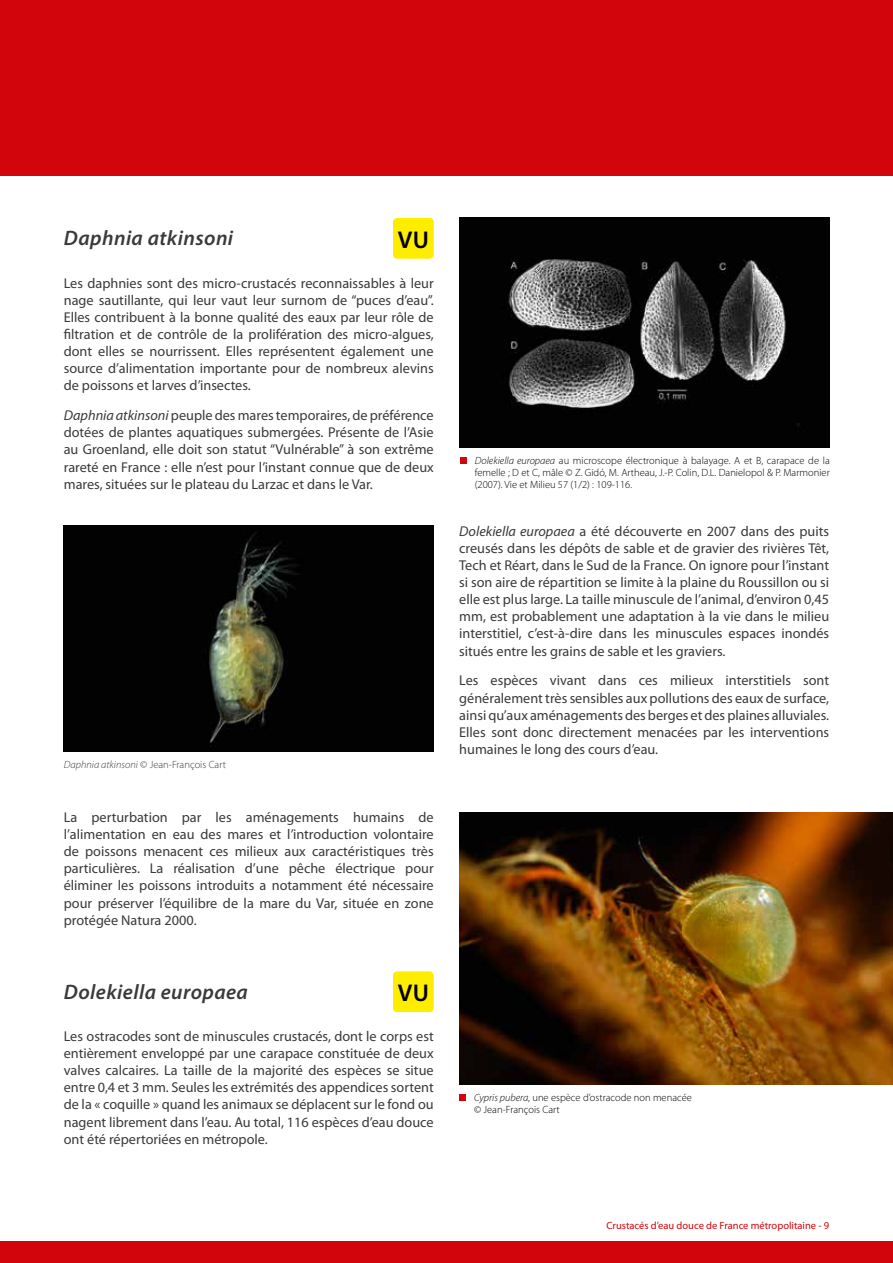
<style>
.page{position:relative;width:893px;height:1263px;background:#fff}
.page>*{position:absolute;margin:0;border:0;box-sizing:border-box;transform-origin:0 0}
.t1{font:600 24.3px "Myriad Pro";color:#000}
.t2{font:italic 600 21px "Myriad Pro";letter-spacing:.02em;color:#3a3a39}
.t3{font:14.25px/17.1px "Myriad Pro";color:#3a3a39;text-align:justify}
.t4{font:300 10.5px/12px "Myriad Pro";color:#000;text-align:justify}
.t5{font:10.5px "Myriad Pro";color:#d3050c}
.t6{font:300 10.5px "Myriad Pro";color:#3a3a39}
.s1{font-style:italic}
</style>
<div class="page">
<div style="left:0;top:0;width:893px;height:176px;background:#d3050c"></div>
<div style="left:0;top:1241px;width:893px;height:22px;background:#d3050c"></div>
<img style="left:64px;top:525px;width:370px;height:227px">
<img style="left:460px;top:218px;width:370px;height:229px">
<div style="left:460px;top:457px;width:7px;height:7px;background:#d3050c"></div>
<div style="left:459px;top:1094px;width:7px;height:7px;background:#d3050c"></div>
<div style="left:393px;top:218px;width:41px;height:41px;background:#ffed00;border-radius:4px"></div>
<div style="left:393px;top:971px;width:41px;height:41px;background:#ffed00;border-radius:4px"></div>
<img style="left:459px;top:812px;width:434px;height:272px">
<h2 class="t2" style="left:64px;top:225px;width:171px">Daphnia atkinsoni</h2>
<p class="t3" style="left:64px;top:274px;width:371px">Les daphnies sont des micro-crustacés reconnaissables à leur nage sautillante, qui leur vaut leur surnom de “puces d’eau”.<br>Elles contribuent à la bonne qualité des eaux par leur rôle de filtration et de contrôle de la prolifération des micro-algues, dont elles se nourrissent. Elles représentent également une source d’alimentation importante pour de nombreux alevins de poissons et larves d’insectes.</p>
<p class="t3" style="left:64px;top:407px;width:371px"><span class="s1">Daphnia atkinsoni</span> peuple des mares temporaires, de préférence dotées de plantes aquatiques submergées. Présente de l’Asie au Groenland, elle doit son statut “Vulnérable” à son extrême rareté en France : elle n’est pour l’instant connue que de deux mares, situées sur le plateau du Larzac et dans le Var.</p>
<h1 class="t1" style="left:398px;top:224px;width:33px">VU</h1>
<p class="t6" style="left:64px;top:758px;width:164px"><span class="s1">Daphnia atkinsoni</span> © Jean-François Cart</p>
<p class="t3" style="left:64px;top:808px;width:371px">La perturbation par les aménagements humains de l’alimentation en eau des mares et l’introduction volontaire de poissons menacent ces milieux aux caractéristiques très particulières. La réalisation d’une pêche électrique pour éliminer les poissons introduits a notamment été nécessaire pour préserver l’équilibre de la mare du Var, située en zone protégée Natura 2000.</p>
<h2 class="t2" style="left:64px;top:978px;width:186px">Dolekiella europaea</h2>
<p class="t3" style="left:64px;top:1027px;width:371px">Les ostracodes sont de minuscules crustacés, dont le corps est entièrement enveloppé par une carapace constituée de deux valves calcaires. La taille de la majorité des espèces se situe entre 0,4 et 3 mm. Seules les extrémités des appendices sortent de la « coquille » quand les animaux se déplacent sur le fond ou nagent librement dans l’eau. Au total, 116 espèces d’eau douce ont été répertoriées en métropole.</p>
<h1 class="t1" style="left:398px;top:978px;width:33px">VU</h1>
<p class="t4" style="left:475px;top:454px;width:357px"><span class="s1">Dolekiella europaea</span> au microscope électronique à balayage. A et B, carapace de la femelle ; D et C, mâle © Z. Gidó, M. Artheau, J.-P. Colin, D.L. Danielopol &amp; P. Marmonier (2007). Vie et Milieu 57 (1/2) : 109-116.</p>
<p class="t3" style="left:459px;top:522px;width:371px"><span class="s1">Dolekiella europaea</span> a été découverte en 2007 dans des puits creusés dans les dépôts de sable et de gravier des rivières Têt, Tech et Réart, dans le Sud de la France. On ignore pour l’instant si son aire de répartition se limite à la plaine du Roussillon ou si elle est plus large. La taille minuscule de l’animal, d’environ 0,45 mm, est probablement une adaptation à la vie dans le milieu interstitiel, c’est-à-dire dans les minuscules espaces inondés situés entre les grains de sable et les graviers.</p>
<p class="t3" style="left:459px;top:672px;width:371px">Les espèces vivant dans ces milieux interstitiels sont généralement très sensibles aux pollutions des eaux de surface, ainsi qu’aux aménagements des berges et des plaines alluviales.<br>Elles sont donc directement menacées par les interventions humaines le long des cours d’eau.</p>
<p class="t4" style="left:474px;top:1091px;width:219px"><span class="s1">Cypris pubera</span>, une espèce d’ostracode non menacée © Jean-François Cart</p>
<p class="t5" style="left:607px;top:1219px;width:224px">Crustacés d’eau douce de France métropolitaine - 9</p>
</div>
